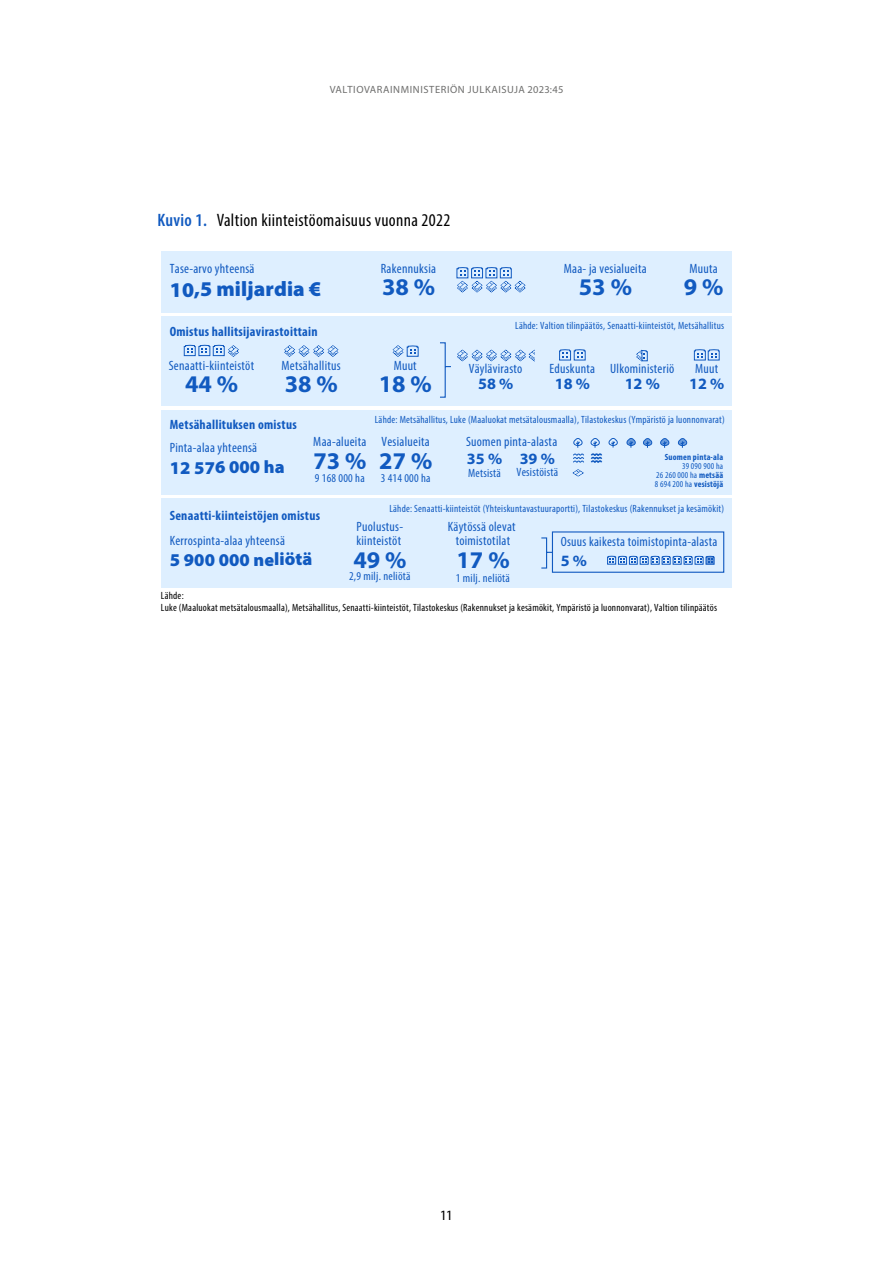
<style>
.page{position:relative;width:893px;height:1263px;background:#fff}
.page>*{position:absolute;margin:0;border:0;box-sizing:border-box;transform-origin:0 0}
.t1{font:700 24px "Myriad Pro";color:#115ac0}
.t2{font:900 21px "Myriad Pro";letter-spacing:-.01em;color:#115ac0}
._00_kuvion_otsikko{font:condensed 18px "Myriad Pro";letter-spacing:.02em;color:#000}
.t3{font:900 18px "Myriad Pro";letter-spacing:-.01em;color:#115ac0}
.t4{font:700 15.75px "Myriad Pro";color:#115ac0}
.t5{font:14.25px "Myriad Pro";color:#000}
.t6{font:condensed 13.5px/13.5px "Myriad Pro";letter-spacing:.02em;color:#115ac0}
.t7{font:700 condensed 13.5px "Myriad Pro";letter-spacing:.02em;color:#115ac0}
.t8{font:condensed 12px "Myriad Pro";letter-spacing:.02em;color:#115ac0}
.t9{font:condensed 10.5px "Myriad Pro";letter-spacing:.02em;color:#115ac0}
.t10{font:condensed 10.5px/12px "Myriad Pro";letter-spacing:.02em;color:#000}
.t11{font:10.5px "Myriad Pro";letter-spacing:.02em;color:#6e6e6d}
.t12{font:condensed 9px/9px "Myriad Pro";letter-spacing:.02em;color:#115ac0;text-align:justify}
.t13{font:700 condensed 9px "Myriad Pro";letter-spacing:.02em;color:#115ac0}
.s1{font-weight:600;color:#115ac0}
.s2{font-weight:700}
</style>
<div class="page">
<div style="left:161px;top:317px;width:571px;height:89px;background:#deefff"></div>
<svg style="left:559px;top:349px;width:27px;height:12px"></svg>
<svg style="left:183px;top:345px;width:56px;height:12px"></svg>
<svg style="left:393px;top:345px;width:26px;height:12px"></svg>
<svg style="left:284px;top:345px;width:55px;height:12px"></svg>
<div style="left:161px;top:251px;width:571px;height:62px;background:#deefff"></div>
<svg style="left:456px;top:267px;width:70px;height:26px"></svg>
<div style="left:161px;top:498px;width:571px;height:90px;background:#deefff"></div>
<svg style="left:541px;top:537px;width:11px;height:32px"></svg>
<div style="left:161px;top:410px;width:571px;height:84px;background:#deefff"></div>
<svg style="left:694px;top:349px;width:26px;height:12px"></svg>
<svg style="left:440px;top:342px;width:94px;height:56px"></svg>
<svg style="left:636px;top:350px;width:12px;height:12px"></svg>
<svg style="left:626px;top:438px;width:10px;height:10px"></svg>
<svg style="left:643px;top:438px;width:10px;height:10px"></svg>
<svg style="left:660px;top:438px;width:10px;height:10px"></svg>
<svg style="left:678px;top:438px;width:9px;height:10px"></svg>
<div style="left:552px;top:531px;width:172px;height:42px;border:1px solid #115ac0"></div>
<svg style="left:607px;top:555px;width:108px;height:10px"></svg>
<svg style="left:572px;top:438px;width:46px;height:39px"></svg>
<p class="t11" style="left:330px;top:83px;width:13px">VALTIOVARAINMINISTERI</p>
<p class="t11" style="left:450px;top:83px;width:25px">ÖN JULKAISUJA</p>
<p class="t11" style="left:528px;top:83px;width:37px">2023:45</p>
<p class="_00_kuvion_otsikko" style="left:157px;top:209px;width:294px"><span class="s1">Kuvio 1.</span> Valtion kiinteistöomaisuus vuonna 2022</p>
<p class="t6" style="left:170px;top:261px;width:86px">Tase-arvo yhteensä</p>
<p class="t6" style="left:381px;top:261px;width:57px">Rakennuksia</p>
<h2 class="t2" style="left:170px;top:275px;width:153px">10,5 miljardia €</h2>
<p class="t7" style="left:170px;top:323px;width:149px">Omistus hallitsijavirastoittain</p>
<h1 class="t1" style="left:382px;top:271px;width:55px">38 %</h1>
<p class="t6" style="left:564px;top:261px;width:84px">Maa- ja vesialueita</p>
<h1 class="t1" style="left:579px;top:271px;width:55px">53 %</h1>
<p class="t6" style="left:689px;top:261px;width:30px">Muuta</p>
<h1 class="t1" style="left:684px;top:271px;width:41px">9 %</h1>
<p class="t9" style="left:515px;top:320px;width:210px">Lähde: Valtion tilinpäätös, Senaatti-kiinteistöt, Metsähallitus</p>
<p class="t6" style="left:169px;top:358px;width:87px">Senaatti-kiinteistöt</p>
<p class="t6" style="left:282px;top:358px;width:61px">Metsähallitus</p>
<p class="t6" style="left:394px;top:358px;width:25px">Muut</p>
<p class="t6" style="left:469px;top:361px;width:55px">Väylävirasto</p>
<p class="t6" style="left:549px;top:361px;width:47px">Eduskunta</p>
<p class="t6" style="left:610px;top:361px;width:66px">Ulkoministeriö</p>
<p class="t6" style="left:695px;top:361px;width:25px">Muut</p>
<h1 class="t1" style="left:185px;top:369px;width:55px">44 %</h1>
<h1 class="t1" style="left:285px;top:369px;width:55px">38 %</h1>
<h1 class="t1" style="left:379px;top:369px;width:55px">18 %</h1>
<p class="t4" style="left:478px;top:374px;width:37px">58 %</p>
<p class="t4" style="left:555px;top:374px;width:37px">18 %</p>
<p class="t4" style="left:625px;top:374px;width:37px">12 %</p>
<p class="t4" style="left:689px;top:374px;width:37px">12 %</p>
<p class="t7" style="left:170px;top:416px;width:128px">Metsähallituksen omistus</p>
<p class="t9" style="left:375px;top:413px;width:351px">Lähde: Metsähallitus, Luke (Maaluokat metsätalousmaalla), Tilastokeskus (Ympäristö ja luonnonvarat)</p>
<p class="t6" style="left:313px;top:435px;width:118px">Maa-alueita Vesialueita</p>
<p class="t6" style="left:466px;top:435px;width:93px">Suomen pinta-alasta</p>
<p class="t6" style="left:170px;top:441px;width:89px">Pinta-alaa yhteensä</p>
<h3 class="t3" style="left:170px;top:455px;width:264px">12 576 000 ha <sup>73</sup> <sup>%</sup> <sup>27</sup> <sup>%</sup></h3>
<p class="t4" style="left:467px;top:448px;width:90px">35 % 39 %</p>
<p class="t8" style="left:516px;top:465px;width:43px">Vesistöistä</p>
<p class="t8" style="left:468px;top:465px;width:34px">Metsistä</p>
<p class="t8" style="left:315px;top:471px;width:51px">9 168 000 ha</p>
<p class="t8" style="left:381px;top:471px;width:51px">3 414 000 ha</p>
<p class="t13" style="left:665px;top:451px;width:60px">Suomen pinta-ala</p>
<p class="t12" style="left:655px;top:461px;width:70px;text-indent:27px">39 090 900 ha 26 260 000 ha <span class="s2">metsää </span>8 694 200 ha <span class="s2">vesistöjä</span></p>
<p class="t7" style="left:170px;top:507px;width:152px">Senaatti-kiinteistöjen omistus</p>
<p class="t6" style="left:170px;top:533px;width:117px">Kerrospinta-alaa yhteensä</p>
<p class="t9" style="left:389px;top:502px;width:336px">Lähde: Senaatti-kiinteistöt (Yhteiskuntavastuuraportti), Tilastokeskus (Rakennukset ja kesämökit)</p>
<p class="t6" style="left:356px;top:520px;width:48px">Puolustus&shy;kiinteistöt</p>
<p class="t6" style="left:448px;top:520px;width:69px;text-align:center">Käytössä olevat toimistotilat</p>
<p class="t6" style="left:561px;top:535px;width:158px">Osuus kaikesta toimistopinta-alasta</p>
<h1 class="t1" style="left:353px;top:544px;width:55px">49 %</h1>
<h1 class="t1" style="left:456px;top:544px;width:55px">17 %</h1>
<h3 class="t3" style="left:170px;top:547px;width:144px">5 900 000 neliötä</h3>
<p class="t4" style="left:561px;top:550px;width:28px">5 %</p>
<p class="t10" style="left:161px;top:590px;width:558px">Lähde:<br>Luke (Maaluokat metsätalousmaalla), Metsähallitus, Senaatti-kiinteistöt, Tilastokeskus (Rakennukset ja kesämökit, Ympäristö ja luonnonvarat), Valtion tilinpäätös</p>
<p class="t8" style="left:349px;top:569px;width:63px">2,9 milj. neliötä</p>
<p class="t8" style="left:456px;top:571px;width:56px">1 milj. neliötä</p>
<p class="t5" style="left:440px;top:1206px;width:15px">11</p>
</div>
